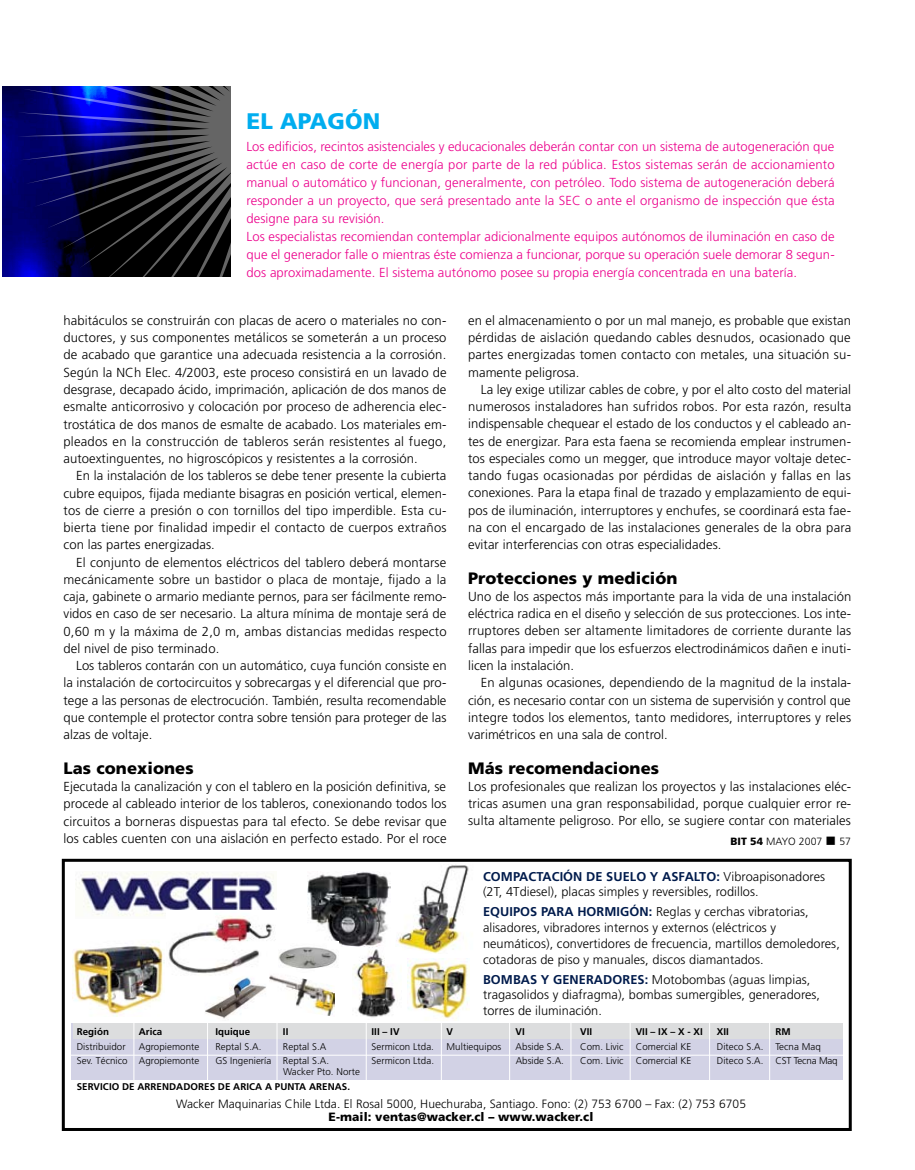
<style>
.page{position:relative;width:915px;height:1170px;background:#fff}
.page>*{position:absolute;margin:0;border:0;box-sizing:border-box;transform-origin:0 0}
.t1{font:900 22.5px "Frutiger";letter-spacing:.005em;color:#00adef}
.t2{font:900 16.5px "Frutiger";letter-spacing:.005em;color:#000}
.t3{font:300 13.05px/17.2px "Frutiger";letter-spacing:.005em;color:#000;text-align:justify}
.t4{font:300 13.05px/18px "Frutiger";letter-spacing:.005em;color:#ec008c}
.t5{font:300 12.75px/15.8px "Frutiger";letter-spacing:.005em;color:#000}
.t6{font:300 12px "Frutiger";letter-spacing:.005em;color:#000}
.t7{font:900 12px "Frutiger";letter-spacing:.005em;color:#000}
.t8{font:300 10.5px "Frutiger";letter-spacing:.005em;color:#000}
.t9{font:300 9.75px "Frutiger";letter-spacing:.005em;color:#000}
.t10{font:700 9.75px "Frutiger";letter-spacing:.005em;color:#000}
.t11{font:300 9.75px "Frutiger";letter-spacing:-.015em;color:#000}
.s1{font-weight:900}
.s2{font-weight:700;color:#001b4c}
</style>
<div class="page">
<svg style="left:2px;top:87px;width:15px;height:190px;background:#000073"></svg>
<svg style="left:17px;top:86px;width:214px;height:191px;background:#171748"></svg>
<div style="left:72px;top:1023px;width:770px;height:56px;background:#d2d2e5"></div>
<div style="left:62px;top:858px;width:789px;height:272px;border:3px solid #000"></div>
<img style="left:75px;top:872px;width:201px;height:44px">
<img style="left:72px;top:941px;width:92px;height:75px">
<img style="left:167px;top:910px;width:109px;height:64px">
<img style="left:307px;top:872px;width:83px;height:74px">
<img style="left:396px;top:865px;width:73px;height:88px">
<img style="left:353px;top:947px;width:48px;height:71px">
<div style="left:74px;top:1023px;width:768px;height:16px;background:#dcddde"></div>
<hr style="left:70px;top:1054px;width:774px;height:1px;background:#fff">
<hr style="left:133px;top:1022px;width:1px;height:58px;background:#fff">
<hr style="left:207px;top:1021px;width:1px;height:59px;background:#fff">
<hr style="left:276px;top:1022px;width:1px;height:58px;background:#fff">
<hr style="left:366px;top:1021px;width:1px;height:59px;background:#fff">
<hr style="left:441px;top:1022px;width:1px;height:58px;background:#fff">
<hr style="left:509px;top:1021px;width:1px;height:59px;background:#fff">
<hr style="left:629px;top:1021px;width:1px;height:59px;background:#fff">
<hr style="left:709px;top:1021px;width:1px;height:59px;background:#fff">
<hr style="left:570px;top:1022px;width:1px;height:58px;background:#fff">
<hr style="left:769px;top:1021px;width:1px;height:58px;background:#fff">
<img style="left:407px;top:958px;width:62px;height:62px">
<img style="left:269px;top:970px;width:65px;height:46px">
<img style="left:205px;top:977px;width:61px;height:42px">
<img style="left:278px;top:941px;width:60px;height:31px">
<h1 class="t1" style="left:246px;top:107px;width:132px">El apagón</h1>
<p class="t4" style="left:246px;top:137px;width:589px">Los edificios, recintos asistenciales y educacionales deberán contar con un sistema de autogeneración que actúe en caso de corte de energía por parte de la red pública. Estos sistemas serán de accionamiento manual o automático y funcionan, generalmente, con petróleo. Todo sistema de autogeneración deberá responder a un proyecto, que será presentado ante la SEC o ante el organismo de inspección que ésta designe para su revisión.<br>Los especialistas recomiendan contemplar adicionalmente equipos autónomos de iluminación en caso de que el generador falle o mientras éste comienza a funcionar, porque su operación suele demorar 8 segun&shy;dos aproximadamente. El sistema autónomo posee su propia energía concentrada en una batería.</p>
<p class="t3" style="left:468px;top:311px;width:384px">en el almacenamiento o por un mal manejo, es probable que existan pérdidas de aislación quedando cables desnudos, ocasionado que partes energizadas tomen contacto con metales, una situación su&shy;mamente peligrosa.</p>
<p class="t3" style="left:468px;top:380px;width:384px;text-indent:13px">La ley exige utilizar cables de cobre, y por el alto costo del material numerosos instaladores han sufridos robos. Por esta razón, resulta indispensable chequear el estado de los conductos y el cableado an&shy;tes de energizar. Para esta faena se recomienda emplear instrumen&shy;tos especiales como un megger, que introduce mayor voltaje detec&shy;tando fugas ocasionadas por pérdidas de aislación y fallas en las conexiones. Para la etapa final de trazado y emplazamiento de equi&shy;pos de iluminación, interruptores y enchufes, se coordinará esta fae&shy;na con el encargado de las instalaciones generales de la obra para evitar interferencias con otras especialidades.</p>
<p class="t2" style="left:468px;top:568px;width:211px">Protecciones y medición</p>
<p class="t3" style="left:468px;top:587px;width:384px">Uno de los aspectos más importante para la vida de una instalación eléctrica radica en el diseño y selección de sus protecciones. Los inte&shy;rruptores deben ser altamente limitadores de corriente durante las fallas para impedir que los esfuerzos electrodinámicos dañen e inuti&shy;licen la instalación.</p>
<p class="t3" style="left:468px;top:674px;width:384px;text-indent:13px">En algunas ocasiones, dependiendo de la magnitud de la instala&shy;ción, es necesario contar con un sistema de supervisión y control que integre todos los elementos, tanto medidores, interruptores y reles varimétricos en una sala de control.</p>
<p class="t2" style="left:468px;top:757px;width:192px">Más recomendaciones</p>
<p class="t3" style="left:468px;top:777px;width:384px">Los profesionales que realizan los proyectos y las instalaciones eléc&shy;tricas asumen una gran responsabilidad, porque cualquier error re&shy;sulta altamente peligroso. Por ello, se sugiere contar con materiales</p>
<p class="t3" style="left:63px;top:312px;width:384px">habitáculos se construirán con placas de acero o materiales no con&shy;ductores, y sus componentes metálicos se someterán a un proceso de acabado que garantice una adecuada resistencia a la corrosión.<br>Según la NCh Elec. 4/2003, este proceso consistirá en un lavado de desgrase, decapado ácido, imprimación, aplicación de dos manos de esmalte anticorrosivo y colocación por proceso de adherencia elec&shy;trostática de dos manos de esmalte de acabado. Los materiales em&shy;pleados en la construcción de tableros serán resistentes al fuego, autoextinguentes, no higroscópicos y resistentes a la corrosión.</p>
<p class="t3" style="left:63px;top:467px;width:384px;text-indent:13px">En la instalación de los tableros se debe tener presente la cubierta cubre equipos, fijada mediante bisagras en posición vertical, elemen&shy;tos de cierre a presión o con tornillos del tipo imperdible. Esta cu&shy;bierta tiene por finalidad impedir el contacto de cuerpos extraños con las partes energizadas.</p>
<p class="t3" style="left:63px;top:553px;width:384px;text-indent:13px">El conjunto de elementos eléctricos del tablero deberá montarse mecánicamente sobre un bastidor o placa de montaje, fijado a la caja, gabinete o armario mediante pernos, para ser fácilmente remo&shy;vidos en caso de ser necesario. La altura mínima de montaje será de 0,60 m y la máxima de 2,0 m, ambas distancias medidas respecto del nivel de piso terminado.</p>
<p class="t3" style="left:63px;top:657px;width:384px;text-indent:13px">Los tableros contarán con un automático, cuya función consiste en la instalación de cortocircuitos y sobrecargas y el diferencial que pro&shy;tege a las personas de electrocución. También, resulta recomendable que contemple el protector contra sobre tensión para proteger de las alzas de voltaje.</p>
<p class="t2" style="left:63px;top:758px;width:132px">Las conexiones</p>
<p class="t3" style="left:63px;top:777px;width:384px">Ejecutada la canalización y con el tablero en la posición definitiva, se procede al cableado interior de los tableros, conexionando todos los circuitos a borneras dispuestas para tal efecto. Se debe revisar que los cables cuenten con una aislación en perfecto estado. Por el roce</p>
<p class="t8" style="left:730px;top:835px;width:122px"><span class="s1">BIT 54</span> MAYO 2007 ■ 57</p>
<p class="t5" style="left:483px;top:868px;width:343px"><span class="s2">COMPACTACIÓN DE SUELO Y ASFALTO:</span> Vibroapisonadores (2T, 4Tdiesel), placas simples y reversibles, rodillos.</p>
<p class="t5" style="left:483px;top:904px;width:358px"><span class="s2">EQUIPOS PARA HORMIGÓN:</span> Reglas y cerchas vibratorias, alisadores, vibradores internos y externos (eléctricos y neumáticos), convertidores de frecuencia, martillos demoledores, cotadoras de piso y manuales, discos diamantados.</p>
<p class="t5" style="left:483px;top:971px;width:338px"><span class="s2">BOMBAS Y GENERADORES:</span> Motobombas (aguas limpias, tragasolidos y diafragma), bombas sumergibles, generadores, torres de iluminación.</p>
<p class="t10" style="left:77px;top:1025px;width:52px">REGIÓN A</p>
<p class="t10" style="left:146px;top:1025px;width:18px">RICA</p>
<p class="t10" style="left:215px;top:1025px;width:42px">IQUIQUE IIIII</p>
<p class="t10" style="left:650px;top:1025px;width:52px">– IX – X - XI</p>
<p class="t10" style="left:716px;top:1025px;width:21px">XIIRM</p>
<p class="t9" style="left:77px;top:1040px;width:50px">Distribuidor</p>
<p class="t9" style="left:139px;top:1040px;width:137px">Agropiemonte Reptal S.A. R</p>
<p class="t9" style="left:288px;top:1040px;width:64px">eptal S.A S</p>
<p class="t9" style="left:376px;top:1040px;width:59px">ermicon Ltda.</p>
<p class="t9" style="left:446px;top:1040px;width:56px">Multiequipos</p>
<p class="t9" style="left:515px;top:1040px;width:50px">Abside S.A.</p>
<p class="t9" style="left:580px;top:1040px;width:45px">Com. Livic</p>
<p class="t9" style="left:635px;top:1040px;width:54px">Comercial KE</p>
<p class="t9" style="left:716px;top:1040px;width:105px">Diteco S.A. Tecna Maq</p>
<p class="t9" style="left:77px;top:1055px;width:124px">Sev. Técnico Agropiemonte</p>
<p class="t9" style="left:215px;top:1055px;width:139px">GS Ingeniería Reptal S.A. S</p>
<p class="t9" style="left:376px;top:1055px;width:59px">ermicon Ltda.</p>
<p class="t9" style="left:515px;top:1055px;width:50px">Abside S.A.</p>
<p class="t9" style="left:580px;top:1055px;width:45px">Com. Livic</p>
<p class="t9" style="left:635px;top:1055px;width:54px">Comercial KE</p>
<p class="t11" style="left:716px;top:1055px;width:122px">Diteco S.A. CST Tecna Maq</p>
<p class="t9" style="left:283px;top:1065px;width:78px">Wacker Pto. Norte</p>
<p class="t10" style="left:77px;top:1080px;width:275px">SERVICIO DE ARRENDADORES DE ARICA A PUNTA ARENAS.</p>
<p class="t6" style="left:176px;top:1096px;width:571px">Wacker Maquinarias Chile Ltda. El Rosal 5000, Huechuraba, Santiago. Fono: (2) 753 6700 – Fax: (2) 753 6705</p>
<p class="t7" style="left:328px;top:1109px;width:266px">E-mail: ventas@wacker.cl – www.wacker.cl</p>
</div>
